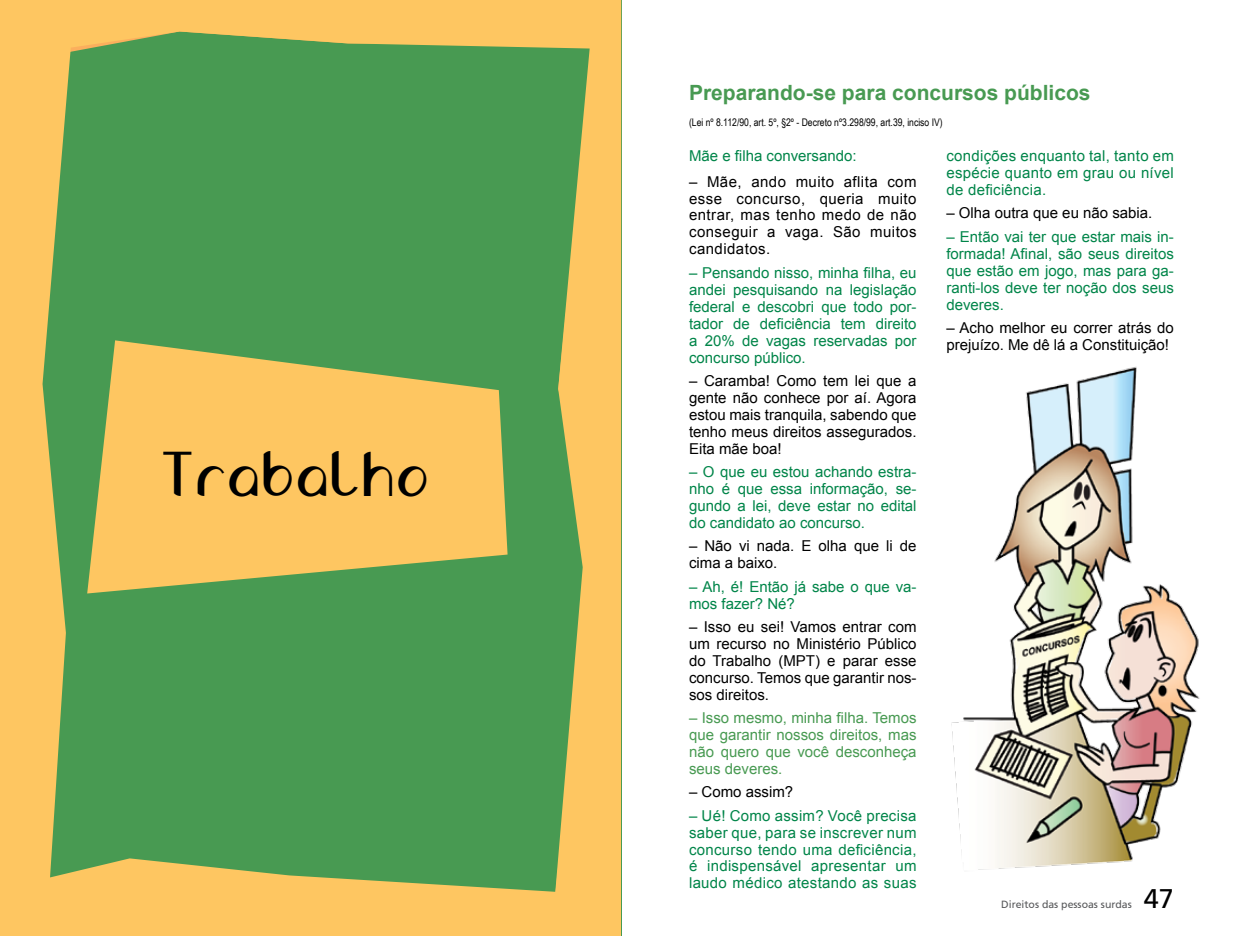
<style>
.page{position:relative;width:1242px;height:936px;background:#fff}
.page>*{position:absolute;margin:0;border:0;box-sizing:border-box;transform-origin:0 0}
.t1{font:48px "Olivia 01";letter-spacing:.03em;color:#000}
.t2{font:27px "Frutiger FC";color:#000}
.t3{font:700 21px "Arial";color:#489a52}
.t4{font:15px/17px "Arial";color:#008549;text-align:justify}
.t5{font:15px/17px "Arial";color:#000;text-align:justify}
.t6{font:15px/17px "Arial";color:#489a52;text-align:justify}
.t7{font:10.5px "Arial Narrow";color:#000}
.t8{font:10.5px "Frutiger FC";color:#58595b}
.s1{color:#fff}
</style>
<div class="page">
<div style="left:603px;top:0;width:18px;height:935px;background:#fec661"></div>
<svg style="left:0;top:0;width:603px;height:935px;background:#8eab57"></svg>
<img style="left:951px;top:366px;width:249px;height:504px">
<h1 class="t1" style="left:164px;top:451px;width:269px">Trabalho</h1>
<h3 class="t3" style="left:689px;top:79px;width:403px">Preparando-se para concursos públicos</h3>
<p class="t7" style="left:689px;top:115px;width:268px">(Lei nº 8.112/90, art. 5º, §2º - Decreto nº3.298/99, art.39, inciso IV)<span class="s1">43)</span></p>
<p class="t4" style="left:689px;top:147px;width:169px">Mãe e filha conversando:</p>
<p class="t5" style="left:689px;top:173px;width:229px">– Mãe, ando muito aflita com esse concurso, queria muito entrar, mas tenho medo de não conseguir a vaga. São muitos candidatos.</p>
<p class="t4" style="left:689px;top:264px;width:229px">– Pensando nisso, minha filha, eu andei pesquisando na legislação federal e descobri que todo por&shy;tador de deficiência tem direito a 20% de vagas reservadas por concurso público.</p>
<p class="t5" style="left:689px;top:372px;width:229px">– Caramba! Como tem lei que a gente não conhece por aí. Agora estou mais tranquila, sabendo que tenho meus direitos assegurados.<br>Eita mãe boa!</p>
<p class="t4" style="left:689px;top:463px;width:229px">– O que eu estou achando estra&shy;nho é que essa informação, se&shy;gundo a lei, deve estar no edital do candidato ao concurso.</p>
<p class="t5" style="left:689px;top:537px;width:229px">– Não vi nada. E olha que li de cima a baixo.</p>
<p class="t4" style="left:689px;top:578px;width:229px">– Ah, é! Então já sabe o que va&shy;mos fazer? Né?</p>
<p class="t5" style="left:689px;top:618px;width:229px">– Isso eu sei! Vamos entrar com um recurso no Ministério Público do Trabalho (MPT) e parar esse concurso. Temos que garantir nos&shy;sos direitos.</p>
<p class="t6" style="left:689px;top:709px;width:229px">– Isso mesmo, minha filha. Temos que garantir nossos direitos, mas não quero que você desconheça seus deveres.</p>
<p class="t5" style="left:689px;top:783px;width:106px">– Como assim?</p>
<p class="t4" style="left:689px;top:807px;width:229px">– Ué! Como assim? Você precisa saber que, para se inscrever num concurso tendo uma deficiência, é indispensável apresentar um laudo médico atestando as suas</p>
<p class="t4" style="left:946px;top:147px;width:229px">condições enquanto tal, tanto em espécie quanto em grau ou nível de deficiência.</p>
<p class="t5" style="left:946px;top:205px;width:207px">– Olha outra que eu não sabia.</p>
<p class="t4" style="left:946px;top:228px;width:229px">– Então vai ter que estar mais in&shy;formada! Afinal, são seus direitos que estão em jogo, mas para ga&shy;ranti-los deve ter noção dos seus deveres.</p>
<p class="t5" style="left:946px;top:319px;width:229px">– Acho melhor eu correr atrás do prejuízo. Me dê lá a Constituição!</p>
<p class="t8" style="left:1001px;top:898px;width:132px">Direitos das pessoas surdas</p>
<h2 class="t2" style="left:1144px;top:882px;width:32px">47</h2>
</div>
